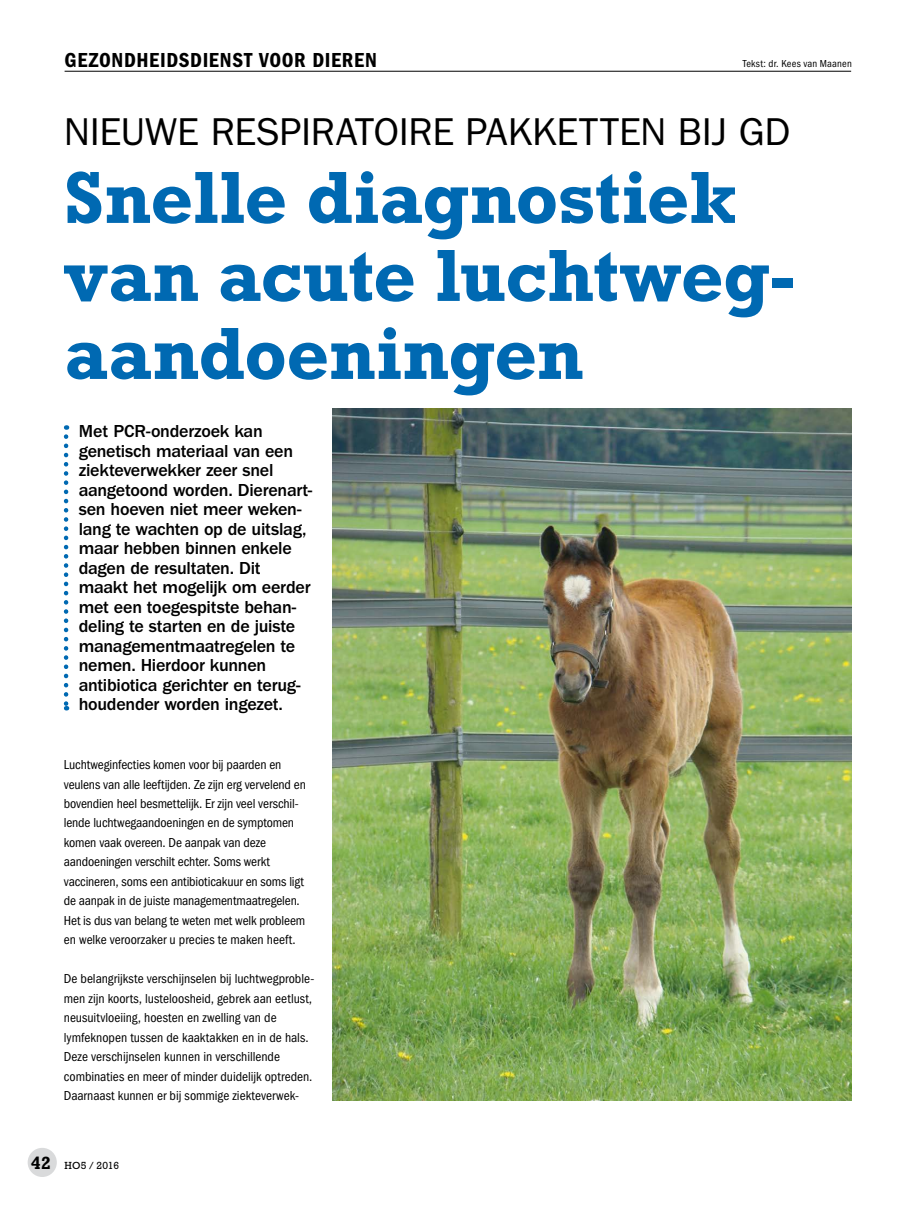
<style>
.page{position:relative;width:915px;height:1212px;background:#fff}
.page>*{position:absolute;margin:0;border:0;box-sizing:border-box;transform-origin:0 0}
.t1{font:700 75px/78px "Rockwell Std";letter-spacing:-.01em;color:#0069b2}
.t2{font:39px "ITC Franklin Gothic Std";letter-spacing:-.01em;color:#000}
.t3{font:21px "ITC Franklin Gothic Std Dm Cd";letter-spacing:.03em;color:#000}
.t4{font:500 18px/19.5px "ITC Franklin Gothic Std";letter-spacing:-.015em;color:#000}
.t5{font:condensed 13.5px/19.5px "ITC Franklin Gothic Std";letter-spacing:-.005em;color:#000}
.t6{font:condensed 10.5px "ITC Franklin Gothic Std";letter-spacing:.015em;color:#000}
.t7{font:10.5px "Rockwell Std";letter-spacing:.02em;color:#000}
.s1{font-weight:700;font-size:18px}
</style>
<div class="page">
<img style="left:332px;top:408px;width:518px;height:692px">
<svg style="left:64px;top:437px;width:4px;height:273px"></svg>
<hr style="left:65px;top:71px;width:785px;height:1px;background:#000">
<div style="left:28px;top:1148px;width:29px;height:29px;background:#d9dadb;border-radius:50%"></div>
<p class="t3" style="left:65px;top:48px;width:313px">GEZONDHEIDSDIENST VOOR DIEREN</p>
<p class="t6" style="left:742px;top:58px;width:111px">Tekst: dr. Kees van Maanen</p>
<p class="t2" style="left:64px;top:109px;width:727px">NIEUWE RESPIRATOIRE PAKKETTEN BIJ GD</p>
<p class="t1" style="left:64px;top:157px;width:732px">Snelle diagnostiek van acute luchtweg&shy;aandoeningen</p>
<p class="t4" style="left:79px;top:422px;width:235px">Met PCR-onderzoek kan genetisch materiaal van een ziekteverwekker zeer snel aangetoond worden. Dierenart&shy;sen hoeven niet meer weken&shy;lang te wachten op de uitslag, maar hebben binnen enkele dagen de resultaten. Dit maakt het mogelijk om eerder met een toegespitste behan&shy;deling te starten en de juiste managementmaatregelen te nemen. Hierdoor kunnen antibiotica gerichter en terug&shy;houdender worden ingezet.</p>
<p class="t5" style="left:64px;top:755px;width:243px">Luchtweginfecties komen voor bij paarden en veulens van alle leeftijden. Ze zijn erg vervelend en bovendien heel besmettelijk. Er zijn veel verschil&shy;lende luchtwegaandoeningen en de symptomen komen vaak overeen. De aanpak van deze aandoeningen verschilt echter. Soms werkt vaccineren, soms een antibioticakuur en soms ligt de aanpak in de juiste managementmaatregelen.<br>Het is dus van belang te weten met welk probleem en welke veroorzaker u precies te maken heeft.</p>
<p class="t5" style="left:64px;top:969px;width:252px">De belangrijkste verschijnselen bij luchtwegproble&shy;men zijn koorts, lusteloosheid, gebrek aan eetlust, neusuitvloeiing, hoesten en zwelling van de lymfeknopen tussen de kaaktakken en in de hals.<br>Deze verschijnselen kunnen in verschillende combinaties en meer of minder duidelijk optreden.<br>Daarnaast kunnen er bij sommige ziekteverwek-</p>
<p class="t7" style="left:31px;top:1159px;width:89px"><span class="s1">42</span> HO5 / 2016</p>
</div>
